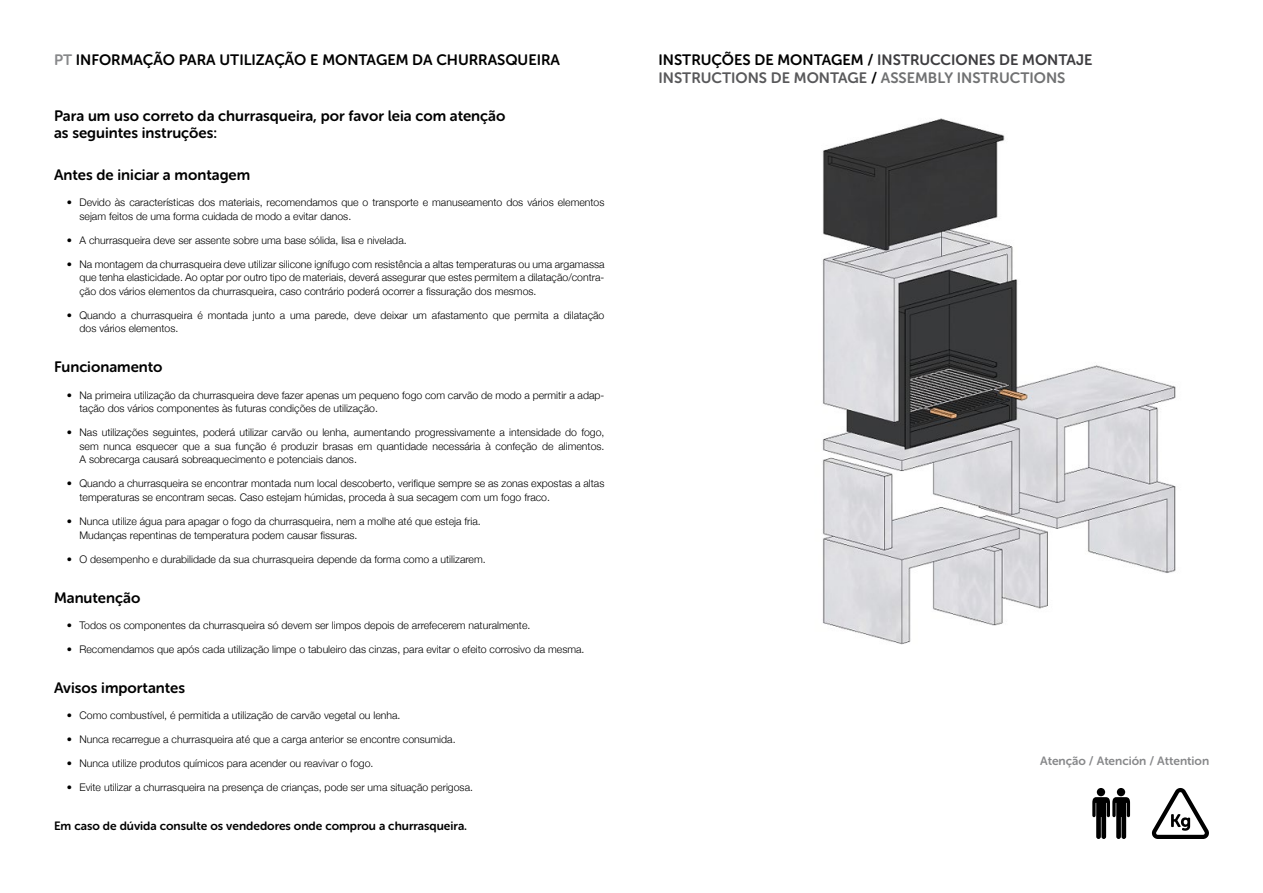
<style>
.page{position:relative;width:1263px;height:893px;background:#fff}
.page>*{position:absolute;margin:0;border:0;box-sizing:border-box;transform-origin:0 0}
.t1{font:15px/16.5px "Museo Sans Rounded 700";color:#000}
.t2{font:15px "Museo Sans Rounded 700";color:#707172}
.t3{font:15px "Museo Sans Rounded 700";color:#3e3d40}
.t4{font:15px "Museo Sans Rounded 700";color:#58585a}
.t5{font:12px "Museo Sans Rounded 700";color:#000}
.t6{font:12px "Museo Sans Rounded 700";color:#87888a}
.t7{font:300 10.5px/13.5px "Helvetica Neue";color:#000}
.s1{color:#87888a}
.s2{color:#000}
.s3{color:#58585a}
</style>
<div class="page">
<img style="left:822px;top:118px;width:354px;height:527px">
<div style="left:1097px;top:788px;width:8px;height:8px;background:#000;border-radius:50%"></div>
<div style="left:1117px;top:788px;width:8px;height:8px;background:#000;border-radius:50%"></div>
<svg style="left:1092px;top:797px;width:38px;height:42px"></svg>
<svg style="left:1151px;top:788px;width:58px;height:51px"></svg>
<h1 class="t1" style="left:54px;top:52px;width:316px"><span class="s1">PT</span> Informação para uti li zação e montagem</h1>
<h1 class="t1" style="left:412px;top:52px;width:148px">da churrasquei ra</h1>
<h1 class="t1" style="left:658px;top:52px;width:166px">Instruções de montagem</h1>
<h1 class="t3" style="left:867px;top:52px;width:54px"><span class="s2">/</span> INSTRUCC</h1>
<h1 class="t3" style="left:951px;top:52px;width:143px">ION ES DE MONTAJE</h1>
<h1 class="t4" style="left:658px;top:70px;width:44px">INSTRUC</h1>
<h1 class="t4" style="left:722px;top:70px;width:25px">TIONS</h1>
<h1 class="t2" style="left:771px;top:70px;width:230px"><span class="s3">DE MONTAGE</span> <span class="s2">/</span> ASSEMBLY INSTRUC</h1>
<h1 class="t2" style="left:1020px;top:70px;width:25px">TIONS</h1>
<h1 class="t1" style="left:54px;top:108px;width:453px">Para um uso correto da churrasqueira, por favor leia com atenção as seguintes instruções:</h1>
<h1 class="t1" style="left:54px;top:166px;width:198px">Antes de iniciar a montagem</h1>
<p class="t7" style="left:80px;top:195px;width:526px;text-indent:-13px">• Devido às características dos materiais, recomendamos que o transporte e manuseamento dos vários elementos sejam feitos de uma forma cuidada de modo a evitar danos.</p>
<p class="t7" style="left:67px;top:233px;width:341px">• A churrasqueira deve ser assente sobre uma base sólida, lisa e nivelada.</p>
<p class="t7" style="left:80px;top:257px;width:526px;text-align:justify;text-indent:-13px">• Na montagem da churrasqueira deve utilizar silicone ignífugo com resistência a altas temperaturas ou uma argamassa que tenha elasticidade. Ao optar por outro tipo de materiais, deverá assegurar que estes permitem a dilatação/contra&shy;ção dos vários elementos da churrasqueira, caso contrário poderá ocorrer a fissuração dos mesmos.</p>
<p class="t7" style="left:80px;top:308px;width:526px;text-indent:-13px">• Quando a churrasqueira é montada junto a uma parede, deve deixar um afastamento que permita a dilatação dos vários elementos.</p>
<h1 class="t1" style="left:54px;top:359px;width:110px">Funcionamento</h1>
<p class="t7" style="left:80px;top:387px;width:526px;text-indent:-13px">• Na primeira utilização da churrasqueira deve fazer apenas um pequeno fogo com carvão de modo a permitir a adap&shy;tação dos vários componentes às futuras condições de utilização.</p>
<p class="t7" style="left:80px;top:425px;width:526px;text-align:justify;text-indent:-13px">• Nas utilizações seguintes, poderá utilizar carvão ou lenha, aumentando progressivamente a intensidade do fogo, sem nunca esquecer que a sua função é produzir brasas em quantidade necessária à confeção de alimentos.<br>A sobrecarga causará sobreaquecimento e potenciais danos.</p>
<p class="t7" style="left:80px;top:476px;width:526px;text-indent:-13px">• Quando a churrasqueira se encontrar montada num local descoberto, verifique sempre se as zonas expostas a altas temperaturas se encontram secas. Caso estejam húmidas, proceda à sua secagem com um fogo fraco.</p>
<p class="t7" style="left:80px;top:514px;width:403px;text-indent:-13px">• Nunca utilize água para apagar o fogo da churrasqueira, nem a molhe até que esteja fria.<br>Mudanças repentinas de temperatura podem causar fissuras.</p>
<p class="t7" style="left:67px;top:551px;width:420px">• O desempenho e durabilidade da sua churrasqueira depende da forma como a utilizarem.</p>
<h1 class="t1" style="left:54px;top:589px;width:88px">Manutenção</h1>
<p class="t7" style="left:67px;top:618px;width:465px">• Todos os componentes da churrasqueira só devem ser limpos depois de arrefecerem naturalmente.</p>
<p class="t7" style="left:67px;top:642px;width:519px">• Recomendamos que após cada utilização limpe o tabuleiro das cinzas, para evitar o efeito corrosivo da mesma.</p>
<h1 class="t1" style="left:54px;top:679px;width:133px">Avisos importantes</h1>
<p class="t7" style="left:67px;top:708px;width:335px">• Como combustível, é permitida a utilização de carvão vegetal ou lenha.</p>
<p class="t7" style="left:67px;top:732px;width:390px">• Nunca recarregue a churrasqueira até que a carga anterior se encontre consumida.</p>
<p class="t7" style="left:67px;top:756px;width:308px">• Nunca utilize produtos químicos para acender ou reavivar o fogo.</p>
<p class="t7" style="left:67px;top:780px;width:408px">• Evite utilizar a churrasqueira na presença de crianças, pode ser uma situação perigosa.</p>
<p class="t5" style="left:54px;top:819px;width:415px">Em caso de dúvida consulte os vendedores onde comprou a churrasqueira.</p>
<p class="t6" style="left:1040px;top:755px;width:170px">Atenção / Atención / Attention</p>
</div>
